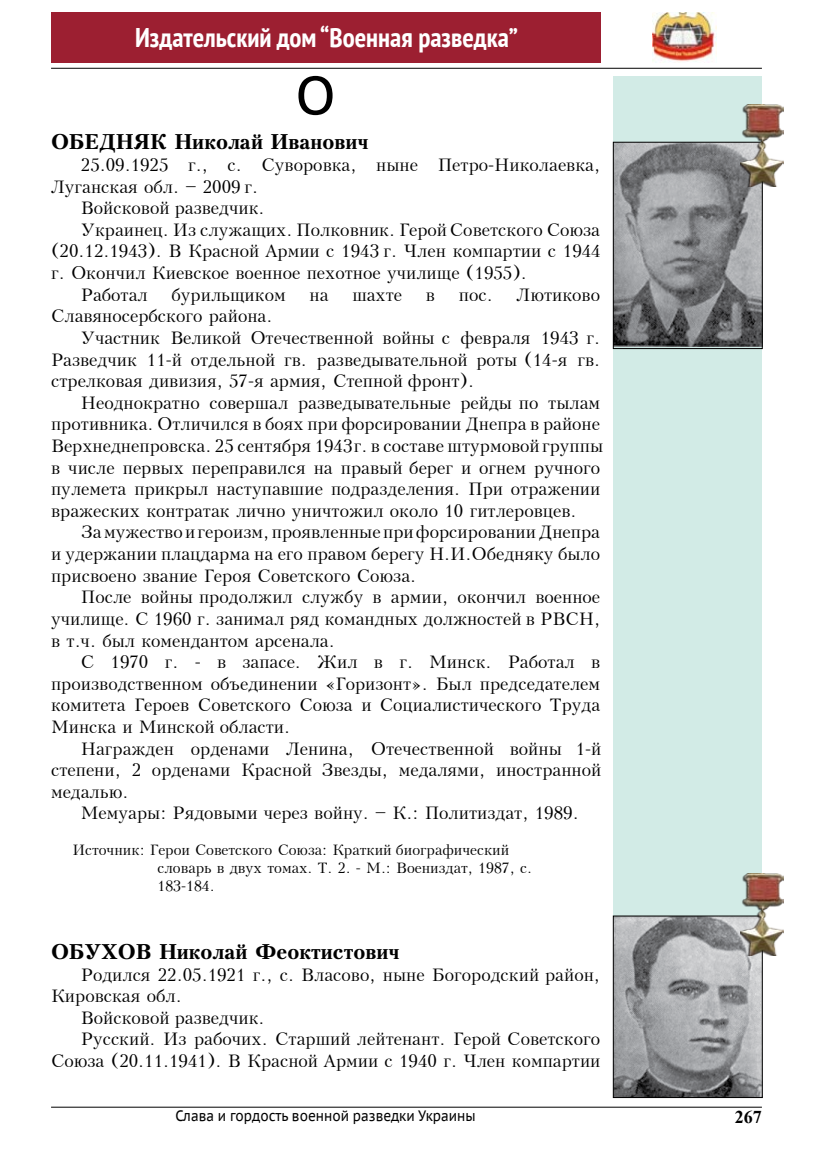
<style>
.page{position:relative;width:813px;height:1149px;background:#fff}
.page>*{position:absolute;margin:0;border:0;box-sizing:border-box;transform-origin:0 0}
.t1{font:54px "PT Sans Caption";color:#000}
.t2{font:700 condensed 27px "PT Sans";color:#fff}
.t3{font:700 21px "Peterburg";color:#000}
.t4{font:18px "Peterburg";color:#000}
.t5{font:700 18px "Times New Roman";color:#000}
.t6{font:15px/18px "Peterburg";color:#000}
.t7{font:15px "PT Sans Caption";color:#000;scale:.88 1}
</style>
<div class="page">
<div style="left:612px;top:77px;width:149px;height:1020px;background:#d2ebe6"></div>
<hr style="left:51px;top:1106px;width:710px;height:1px;background:#000">
<div style="left:51px;top:13px;width:549px;height:50px;background:#9c1f31"></div>
<img style="left:652px;top:13px;width:64px;height:50px">
<hr style="left:51px;top:68px;width:710px;height:1px;background:#000">
<img style="left:614px;top:144px;width:146px;height:202px">
<div style="left:612px;top:142px;width:150px;height:207px;border:1px solid #000"></div>
<img style="left:614px;top:917px;width:146px;height:178px">
<div style="left:612px;top:915px;width:150px;height:182px;border:1px solid #000"></div>
<img style="left:740px;top:105px;width:42px;height:81px">
<img style="left:740px;top:873px;width:42px;height:82px">
<h2 class="t2" style="left:135px;top:20px;width:384px">Издательский дом “Военная разведка”</h2>
<h1 class="t1" style="left:295px;top:60px;width:42px">О</h1>
<p class="t3" style="left:51px;top:129px;width:318px">ОБЕДНЯК Николай Иванович</p>
<p class="t4" style="left:81px;top:154px;width:520px">25.09.1925 г., с. Суворовка, ныне Петро-Николаевка,</p>
<p class="t4" style="left:51px;top:176px;width:208px">Луганская обл. – 2009 г.</p>
<p class="t4" style="left:81px;top:197px;width:185px">Войсковой разведчик.</p>
<p class="t4" style="left:81px;top:219px;width:520px">Украинец. Из служащих. Полковник. Герой Советского Союза</p>
<p class="t4" style="left:51px;top:240px;width:551px">(20.12.1943). В Красной Армии с 1943 г. Член компартии с 1944</p>
<p class="t4" style="left:51px;top:262px;width:477px">г. Окончил Киевское военное пехотное училище (1955).</p>
<p class="t4" style="left:81px;top:284px;width:68px">Работал</p>
<p class="t4" style="left:171px;top:284px;width:116px">бурильщиком</p>
<p class="t4" style="left:309px;top:284px;width:21px">на</p>
<p class="t4" style="left:352px;top:284px;width:51px">шахте</p>
<p class="t4" style="left:426px;top:284px;width:11px">в</p>
<p class="t4" style="left:458px;top:284px;width:35px">пос.</p>
<p class="t4" style="left:516px;top:284px;width:85px">Лютиково</p>
<p class="t4" style="left:51px;top:305px;width:223px">Славяносербского района.</p>
<p class="t4" style="left:81px;top:327px;width:520px">Участник Великой Отечественной войны с февраля 1943 г.</p>
<p class="t4" style="left:51px;top:348px;width:550px">Разведчик 11-й отдельной гв. разведывательной роты (14-я гв.</p>
<p class="t4" style="left:51px;top:370px;width:424px">стрелковая дивизия, 57-я армия, Степной фронт).</p>
<p class="t4" style="left:81px;top:392px;width:520px">Неоднократно совершал разведывательные рейды по тылам</p>
<p class="t4" style="left:51px;top:413px;width:550px">противника. Отличился в боях при форсировании Днепра в районе</p>
<p class="t4" style="left:51px;top:435px;width:553px">Верхнеднепровска. 25 сентября 1943 г. в составе штурмовой группы</p>
<p class="t4" style="left:51px;top:456px;width:550px">в числе первых переправился на правый берег и огнем ручного</p>
<p class="t4" style="left:51px;top:478px;width:550px">пулемета прикрыл наступавшие подразделения. При отражении</p>
<p class="t4" style="left:51px;top:500px;width:526px">вражеских контратак лично уничтожил около 10 гитлеровцев.</p>
<p class="t4" style="left:81px;top:521px;width:520px">За мужество и героизм, проявленные при форсировании Днепра</p>
<p class="t4" style="left:51px;top:543px;width:550px">и удержании плацдарма на его правом берегу Н.И.Обедняку было</p>
<p class="t4" style="left:51px;top:564px;width:366px">присвоено звание Героя Советского Союза.</p>
<p class="t4" style="left:81px;top:586px;width:520px">После войны продолжил службу в армии, окончил военное</p>
<p class="t4" style="left:51px;top:608px;width:550px">училище. С 1960 г. занимал ряд командных должностей в РВСН,</p>
<p class="t4" style="left:51px;top:629px;width:285px">в т.ч. был комендантом арсенала.</p>
<p class="t4" style="left:81px;top:651px;width:520px">С 1970 г. - в запасе. Жил в г. Минск. Работал в</p>
<p class="t4" style="left:51px;top:672px;width:550px">производственном объединении «Горизонт». Был председателем</p>
<p class="t4" style="left:51px;top:694px;width:550px">комитета Героев Советского Союза и Социалистического Труда</p>
<p class="t4" style="left:51px;top:716px;width:240px">Минска и Минской области.</p>
<p class="t4" style="left:81px;top:737px;width:522px">Награжден орденами Ленина, Отечественной войны 1-й</p>
<p class="t4" style="left:51px;top:759px;width:551px">степени, 2 орденами Красной Звезды, медалями, иностранной</p>
<p class="t4" style="left:51px;top:780px;width:79px">медалью.</p>
<p class="t4" style="left:81px;top:802px;width:499px">Мемуары: Рядовыми через войну. – К.: Политиздат, 1989.</p>
<p class="t6" style="left:157px;top:840px;width:376px;text-indent:-85px">Источник: Герои Советского Союза: Краткий биографический словарь в двух томах. Т. 2. - М.: Воениздат, 1987, с.<br>183-184.</p>
<p class="t3" style="left:51px;top:938px;width:350px">ОБУХОВ Николай Феоктистович</p>
<p class="t4" style="left:81px;top:963px;width:520px">Родился 22.05.1921 г., с. Власово, ныне Богородский район,</p>
<p class="t4" style="left:51px;top:985px;width:132px">Кировская обл.</p>
<p class="t4" style="left:81px;top:1006px;width:185px">Войсковой разведчик.</p>
<p class="t4" style="left:81px;top:1028px;width:520px">Русский. Из рабочих. Старший лейтенант. Герой Советского</p>
<p class="t4" style="left:51px;top:1049px;width:550px">Союза (20.11.1941). В Красной Армии с 1940 г. Член компартии</p>
<p class="t7" style="left:175px;top:1105px;width:342px">Слава и гордость военной разведки Украины</p>
<p class="t5" style="left:734px;top:1103px;width:28px">267</p>
</div>
